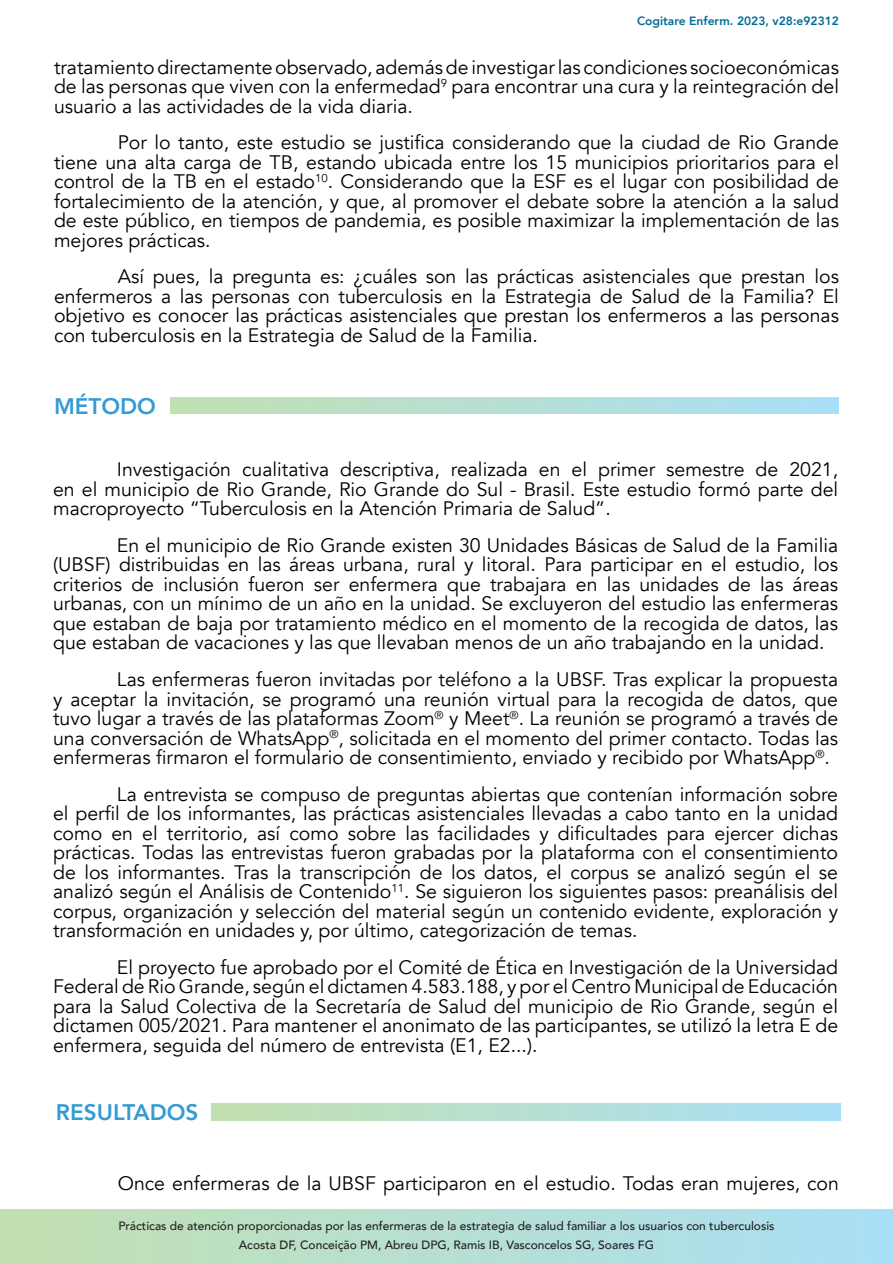
<style>
.page{position:relative;width:893px;height:1263px;background:#fff}
.page>*{position:absolute;margin:0;border:0;box-sizing:border-box;transform-origin:0 0}
.t1{font:800 22.5px "Avenir";color:#349bd3}
.t2{font:19.5px/19.5px "Avenir";color:#000001;text-align:justify}
.t3{font:500 12px/18.6px "Avenir";color:#231f20;text-align:center}
.t4{font:800 12px "Avenir";color:#006c95}
</style>
<div class="page">
<svg style="left:0;top:1209px;width:893px;height:54px;background:#b6dfd2"></svg>
<div style="left:171px;top:397px;width:668px;height:17px;background:linear-gradient(to right,#c2dfb1,#a9dff7)"></div>
<div style="left:212px;top:1103px;width:629px;height:17px;background:linear-gradient(to right,#c3dfaf,#a9dff7)"></div>
<p class="t4" style="left:637px;top:10px;width:203px">Cogitare Enferm. 2023, v28:e92312</p>
<p class="t2" style="left:54px;top:57px;width:786px">tratamiento directamente observado, además de investigar las condiciones socioeconómicas de las personas que viven con la enfermedad<sup>9</sup> para encontrar una cura y la reintegración del usuario a las actividades de la vida diaria.</p>
<p class="t2" style="left:54px;top:133px;width:786px;text-indent:64px">Por lo tanto, este estudio se justifica considerando que la ciudad de Rio Grande tiene una alta carga de TB, estando ubicada entre los 15 municipios prioritarios para el control de la TB en el estado<sup>10</sup>. Considerando que la ESF es el lugar con posibilidad de fortalecimiento de la atención, y que, al promover el debate sobre la atención a la salud de este público, en tiempos de pandemia, es posible maximizar la implementación de las mejores prácticas.</p>
<p class="t2" style="left:54px;top:267px;width:786px;text-indent:64px">Así pues, la pregunta es: ¿cuáles son las prácticas asistenciales que prestan los enfermeros a las personas con tuberculosis en la Estrategia de Salud de la Familia? El objetivo es conocer las prácticas asistenciales que prestan los enfermeros a las personas con tuberculosis en la Estrategia de Salud de la Familia.</p>
<p class="t1" style="left:54px;top:385px;width:104px">MÉTODO</p>
<p class="t2" style="left:53px;top:460px;width:786px;text-indent:64px">Investigación cualitativa descriptiva, realizada en el primer semestre de 2021, en el municipio de Rio Grande, Rio Grande do Sul - Brasil. Este estudio formó parte del macroproyecto “Tuberculosis en la Atención Primaria de Salud”.</p>
<p class="t2" style="left:53px;top:536px;width:786px;text-indent:64px">En el municipio de Rio Grande existen 30 Unidades Básicas de Salud de la Familia (UBSF) distribuidas en las áreas urbana, rural y litoral. Para participar en el estudio, los criterios de inclusión fueron ser enfermera que trabajara en las unidades de las áreas urbanas, con un mínimo de un año en la unidad. Se excluyeron del estudio las enfermeras que estaban de baja por tratamiento médico en el momento de la recogida de datos, las que estaban de vacaciones y las que llevaban menos de un año trabajando en la unidad.</p>
<p class="t2" style="left:53px;top:670px;width:786px;text-indent:64px">Las enfermeras fueron invitadas por teléfono a la UBSF. Tras explicar la propuesta y aceptar la invitación, se programó una reunión virtual para la recogida de datos, que tuvo lugar a través de las plataformas Zoom<sup>®</sup> y Meet<sup>®</sup>. La reunión se programó a través de una conversación de WhatsApp<sup>®</sup>, solicitada en el momento del primer contacto. Todas las enfermeras firmaron el formulario de consentimiento, enviado y recibido por WhatsApp<sup>®</sup>.</p>
<p class="t2" style="left:53px;top:784px;width:786px;text-indent:64px">La entrevista se compuso de preguntas abiertas que contenían información sobre el perfil de los informantes, las prácticas asistenciales llevadas a cabo tanto en la unidad como en el territorio, así como sobre las facilidades y dificultades para ejercer dichas prácticas. Todas las entrevistas fueron grabadas por la plataforma con el consentimiento de los informantes. Tras la transcripción de los datos, el corpus se analizó según el se analizó según el Análisis de Contenido<sup>11</sup>. Se siguieron los siguientes pasos: preanálisis del corpus, organización y selección del material según un contenido evidente, exploración y transformación en unidades y, por último, categorización de temas.</p>
<p class="t2" style="left:53px;top:957px;width:787px;text-indent:64px">El proyecto fue aprobado por el Comité de Ética en Investigación de la Universidad Federal de Rio Grande, según el dictamen 4.583.188, y por el Centro Municipal de Educación para la Salud Colectiva de la Secretaría de Salud del municipio de Rio Grande, según el dictamen 005/2021. Para mantener el anonimato de las participantes, se utilizó la letra E de enfermera, seguida del número de entrevista (E1, E2...).</p>
<p class="t1" style="left:56px;top:1091px;width:144px">RESULTADOS</p>
<p class="t2" style="left:118px;top:1174px;width:723px">Once enfermeras de la UBSF participaron en el estudio. Todas eran mujeres, con</p>
<p class="t3" style="left:118px;top:1216px;width:658px">Prácticas de atención proporcionadas por las enfermeras de la estrategia de salud familiar a los usuarios con tuberculosis<br>Acosta DF, Conceição PM, Abreu DPG, Ramis IB, Vasconcelos SG, Soares FG</p>
</div>
